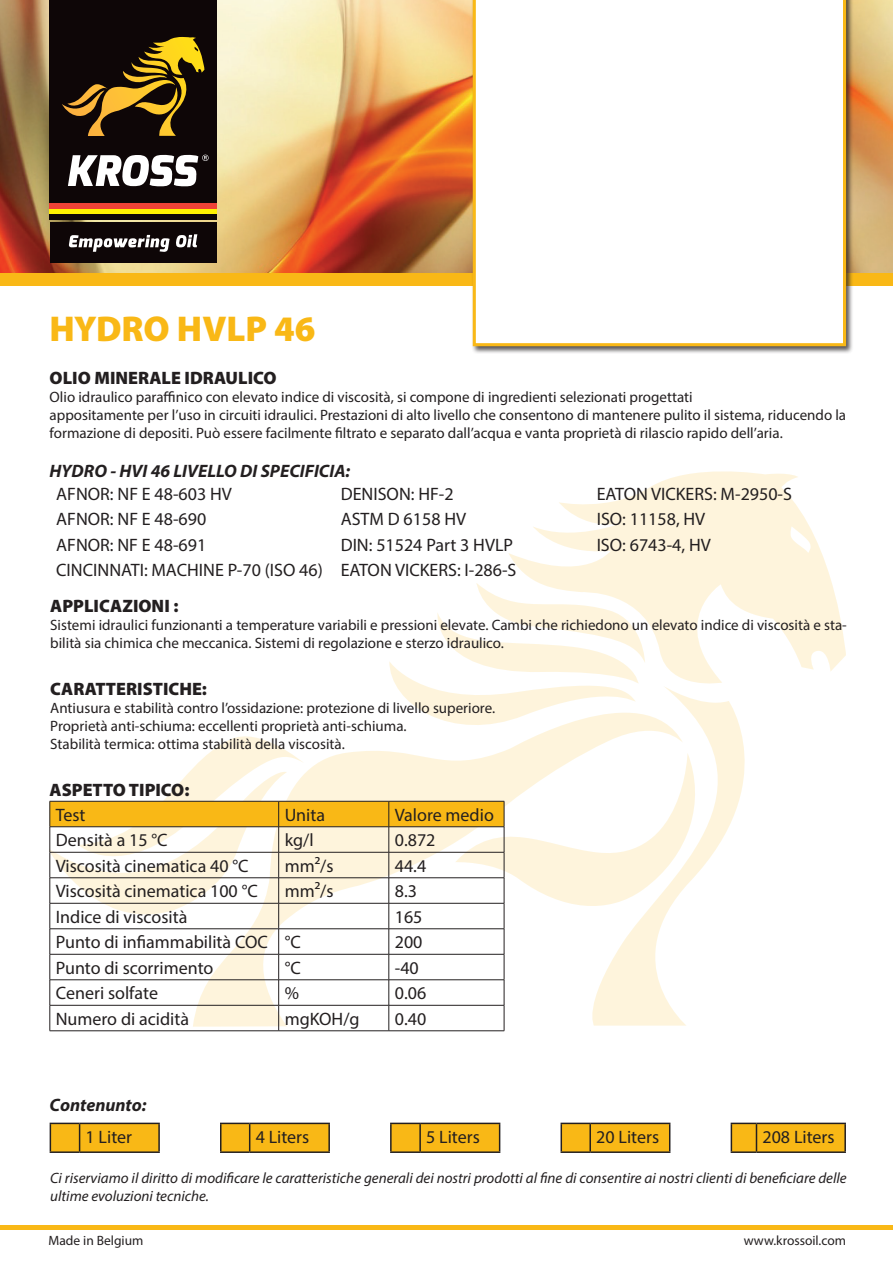
<style>
.page{position:relative;width:893px;height:1263px;background:#fff}
.page>*{position:absolute;margin:0;border:0;box-sizing:border-box;transform-origin:0 0}
.t1{font:900 36px "Myriad Pro";color:#f9b816}
.t2{font:18px "Myriad Pro";color:#231f20}
.t3{font:900 18px "Myriad Pro";color:#231f20}
.t4{font:italic 700 18px "Myriad Pro";color:#231f20}
.t5{font:15px/18px "Myriad Pro";color:#231f20}
.t6{font:italic 15px/18px "Myriad Pro";color:#231f20}
.t7{font:13.5px "Myriad Pro";color:#231f20}
</style>
<div class="page">
<img style="left:0;top:0;width:893px;height:273px">
<div style="left:50px;top:0;width:167px;height:203px;background:#0e0607"></div>
<div style="left:50px;top:203px;width:167px;height:6px;background:#ee4237"></div>
<div style="left:50px;top:209px;width:167px;height:5px;background:#fff101"></div>
<div style="left:50px;top:214px;width:167px;height:6px;background:#0e0607"></div>
<svg style="left:62px;top:37px;width:142px;height:99px"></svg>
<div style="left:50px;top:222px;width:167px;height:41px;background:#0e0607"></div>
<svg style="left:69px;top:234px;width:128px;height:18px"></svg>
<svg style="left:68px;top:155px;width:141px;height:31px"></svg>
<div style="left:0;top:273px;width:893px;height:13px;background:#f9b816"></div>
<svg style="left:706px;top:701px;width:39px;height:162px;fill:#fef4dc"></svg>
<svg style="left:508px;top:471px;width:338px;height:213px;fill:#fef4dc"></svg>
<hr style="left:0;top:1225px;width:893px;height:4px;background:#f9b816">
<svg style="left:49px;top:583px;width:657px;height:447px"></svg>
<hr style="left:50px;top:1030px;width:229px;height:1px;background:#231f20">
<hr style="left:279px;top:1030px;width:110px;height:1px;background:#231f20">
<hr style="left:389px;top:1030px;width:115px;height:1px;background:#231f20">
<hr style="left:50px;top:1151px;width:30px;height:2px;background:#231f20">
<hr style="left:80px;top:1151px;width:80px;height:2px;background:#231f20">
<hr style="left:220px;top:1151px;width:30px;height:2px;background:#231f20">
<hr style="left:250px;top:1151px;width:80px;height:2px;background:#231f20">
<hr style="left:390px;top:1151px;width:30px;height:2px;background:#231f20">
<hr style="left:420px;top:1151px;width:80px;height:2px;background:#231f20">
<hr style="left:560px;top:1151px;width:30px;height:2px;background:#231f20">
<hr style="left:590px;top:1151px;width:80px;height:2px;background:#231f20">
<hr style="left:756px;top:1123px;width:90px;height:1px;background:#231f20">
<svg style="left:50px;top:1123px;width:794px;height:29px"></svg>
<hr style="left:844px;top:1124px;width:2px;height:27px;background:#231f20">
<hr style="left:731px;top:1151px;width:25px;height:2px;background:#231f20">
<hr style="left:756px;top:1151px;width:90px;height:2px;background:#231f20">
<div style="left:471px;top:0;width:382px;height:354px;background:#231f20;opacity:.75"></div>
<svg style="left:473px;top:0;width:373px;height:346px"></svg>
<h1 class="t1" style="left:50px;top:304px;width:267px">HYDRO HVLP 46</h1>
<p class="t3" style="left:50px;top:366px;width:228px">OLIO MINERALE IDRAULICO</p>
<p class="t5" style="left:50px;top:388px;width:798px">Olio idraulico paraffinico con elevato indice di viscosità, si compone di ingredienti selezionati progettati<br>appositamente per l’uso in circuiti idraulici. Prestazioni di alto livello che consentono di mantenere pulito il sistema, riducendo la formazione di depositi. Può essere facilmente filtrato e separato dall’acqua e vanta proprietà di rilascio rapido dell’aria.</p>
<p class="t4" style="left:50px;top:459px;width:302px">HYDRO - HVI 46 LIVELLO DI SPECIFICIA:</p>
<p class="t2" style="left:56px;top:483px;width:177px">AFNOR: NF E 48-603 HV</p>
<p class="t2" style="left:341px;top:483px;width:114px">DENISON: HF-2</p>
<p class="t2" style="left:597px;top:483px;width:197px">EATON VICKERS: M-2950-S</p>
<p class="t2" style="left:56px;top:508px;width:152px">AFNOR: NF E 48-690</p>
<p class="t2" style="left:341px;top:508px;width:127px">ASTM D 6158 HV</p>
<p class="t2" style="left:597px;top:508px;width:110px">ISO: 11158, HV</p>
<p class="t2" style="left:56px;top:534px;width:152px">AFNOR: NF E 48-691</p>
<p class="t2" style="left:341px;top:534px;width:174px">DIN: 51524 Part 3 HVLP</p>
<p class="t2" style="left:597px;top:534px;width:116px">ISO: 6743-4, HV</p>
<p class="t2" style="left:56px;top:559px;width:462px">CINCINNATI: MACHINE P-70 (ISO 46) EATON VICKERS: I-286-S</p>
<p class="t3" style="left:50px;top:594px;width:130px">APPLICAZIONI :</p>
<p class="t5" style="left:50px;top:615px;width:798px">Sistemi idraulici funzionanti a temperature variabili e pressioni elevate. Cambi che richiedono un elevato indice di viscosità e sta&shy;bilità sia chimica che meccanica. Sistemi di regolazione e sterzo idraulico.</p>
<p class="t3" style="left:50px;top:677px;width:158px">CARATTERISTICHE:</p>
<p class="t5" style="left:50px;top:699px;width:446px">Antiusura e stabilità contro l’ossidazione: protezione di livello superiore.<br>Proprietà anti-schiuma: eccellenti proprietà anti-schiuma.<br>Stabilità termica: ottima stabilità della viscosità.</p>
<p class="t3" style="left:50px;top:778px;width:141px">ASPETTO TIPICO:</p>
<p class="t2" style="left:56px;top:804px;width:31px">Test</p>
<p class="t2" style="left:285px;top:804px;width:42px">Unita</p>
<p class="t2" style="left:395px;top:804px;width:101px">Valore medio</p>
<p class="t2" style="left:56px;top:829px;width:113px">Densità a 15 °C</p>
<p class="t2" style="left:285px;top:829px;width:30px">kg/l</p>
<p class="t2" style="left:395px;top:829px;width:42px">0.872</p>
<p class="t2" style="left:56px;top:855px;width:194px">Viscosità cinematica 40 °C</p>
<p class="t2" style="left:285px;top:855px;width:50px">mm²/s</p>
<p class="t2" style="left:395px;top:855px;width:33px">44.4</p>
<p class="t2" style="left:56px;top:880px;width:204px">Viscosità cinematica 100 °C</p>
<p class="t2" style="left:285px;top:880px;width:50px">mm²/s</p>
<p class="t2" style="left:395px;top:880px;width:24px">8.3</p>
<p class="t2" style="left:56px;top:906px;width:133px">Indice di viscosità</p>
<p class="t2" style="left:395px;top:906px;width:29px">165</p>
<p class="t2" style="left:56px;top:931px;width:247px">Punto di infiammabilità COC °C</p>
<p class="t2" style="left:395px;top:931px;width:29px">200</p>
<p class="t2" style="left:56px;top:957px;width:159px">Punto di scorrimento</p>
<p class="t2" style="left:285px;top:957px;width:18px">°C</p>
<p class="t2" style="left:395px;top:957px;width:25px">-40</p>
<p class="t2" style="left:56px;top:982px;width:104px">Ceneri solfate</p>
<p class="t2" style="left:285px;top:982px;width:16px">%</p>
<p class="t2" style="left:395px;top:982px;width:33px">0.06</p>
<p class="t2" style="left:56px;top:1008px;width:135px">Numero di acidità</p>
<p class="t2" style="left:285px;top:1008px;width:76px">mgKOH/g</p>
<p class="t2" style="left:395px;top:1008px;width:33px">0.40</p>
<p class="t4" style="left:50px;top:1093px;width:98px">Contenunto:</p>
<p class="t2" style="left:86px;top:1126px;width:48px">1 Liter</p>
<p class="t2" style="left:256px;top:1126px;width:55px">4 Liters</p>
<p class="t2" style="left:426px;top:1126px;width:55px">5 Liters</p>
<p class="t2" style="left:596px;top:1126px;width:64px">20 Liters</p>
<p class="t2" style="left:762px;top:1126px;width:74px">208 Liters</p>
<p class="t6" style="left:50px;top:1168px;width:798px">Ci riserviamo il diritto di modificare le caratteristiche generali dei nostri prodotti al fine di consentire ai nostri clienti di beneficiare delle ultime evoluzioni tecniche.</p>
<p class="t7" style="left:49px;top:1232px;width:96px">Made in Belgium</p>
<p class="t7" style="left:744px;top:1232px;width:104px">www.krossoil.com</p>
</div>
